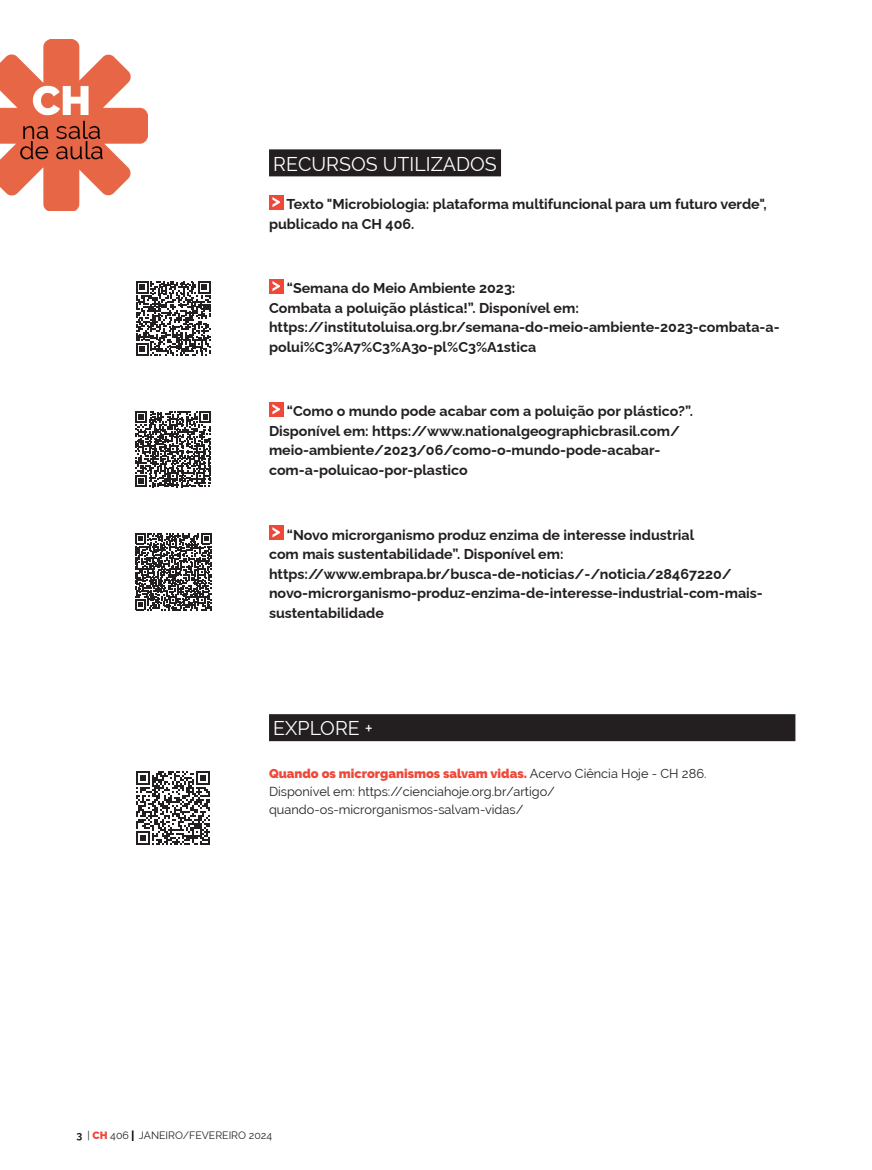
<style>
.page{position:relative;width:872px;height:1170px;background:#fff}
.page>*{position:absolute;margin:0;border:0;box-sizing:border-box;transform-origin:0 0}
.t1{font:19.5px "Raleway";color:#fff}
.t2{font:700 14.25px/19.5px "Raleway";color:#231f20}
.t3{font:12.75px/18px "Raleway";color:#231f20}
.t4{font:10.5px "Raleway";color:#231f20}
.s1{font-weight:900;color:#ef4838}
.s2{font-weight:700}
</style>
<div class="page">
<img style="left:0;top:39px;width:147px;height:172px">
<div style="left:269px;top:149px;width:232px;height:27px;background:#231f20"></div>
<div style="left:269px;top:714px;width:526px;height:27px;background:#231f20"></div>
<div style="left:269px;top:195px;width:14px;height:14px;background:#ef4838"></div>
<svg style="left:272px;top:197px;width:8px;height:10px"></svg>
<div style="left:269px;top:279px;width:14px;height:14px;background:#ef4838"></div>
<svg style="left:272px;top:281px;width:8px;height:10px"></svg>
<div style="left:269px;top:402px;width:14px;height:14px;background:#ef4838"></div>
<svg style="left:272px;top:404px;width:8px;height:10px"></svg>
<div style="left:269px;top:525px;width:14px;height:14px;background:#ef4838"></div>
<svg style="left:272px;top:527px;width:8px;height:10px"></svg>
<svg style="left:136px;top:771px;width:74px;height:73px"></svg>
<svg style="left:136px;top:281px;width:75px;height:74px"></svg>
<svg style="left:135px;top:411px;width:76px;height:76px"></svg>
<svg style="left:135px;top:533px;width:77px;height:77px"></svg>
<h1 class="t1" style="left:273px;top:152px;width:225px">RECURSOS UTILIZADOS</h1>
<p class="t2" style="left:269px;top:193px;width:499px;text-indent:17px">Texto "Microbiologia: plataforma multifuncional para um futuro verde", publicado na CH 406.</p>
<p class="t2" style="left:269px;top:277px;width:512px;text-indent:18px">“Semana do Meio Ambiente 2023:<br>Combata a poluição plástica!”. Disponível em: https://institutoluisa.org.br/semana-do-meio-ambiente-2023-combata-a&shy;polui%C3%A7%C3%A3o-pl%C3%A1stica</p>
<p class="t2" style="left:269px;top:400px;width:425px;text-indent:18px">“Como o mundo pode acabar com a poluição por plástico?”.<br>Disponível em: https://www.nationalgeographicbrasil.com/ meio-ambiente/2023/06/como-o-mundo-pode-acabar&shy;com-a-poluicao-por-plastico</p>
<p class="t2" style="left:269px;top:523px;width:495px;text-indent:18px">“Novo microrganismo produz enzima de interesse industrial<br>com mais sustentabilidade”. Disponível em: https://www.embrapa.br/busca-de-noticias/-/noticia/28467220/ novo-microrganismo-produz-enzima-de-interesse-industrial-com-mais&shy;sustentabilidade</p>
<h1 class="t1" style="left:273px;top:717px;width:101px">EXPLORE +</h1>
<p class="t3" style="left:269px;top:764px;width:439px"><span class="s1">Quando os microrganismos salvam vidas .</span> Acervo Ciência Hoje - CH 286.<br>Disponível em: https://cienciahoje.org.br/artigo/ quando-os-microrganismos-salvam-vidas/</p>
<p class="t4" style="left:77px;top:1129px;width:197px"><span class="s2">3</span> | <span class="s1">CH</span> 406 | JANEIRO/FEVEREIRO 2024</p>
</div>
